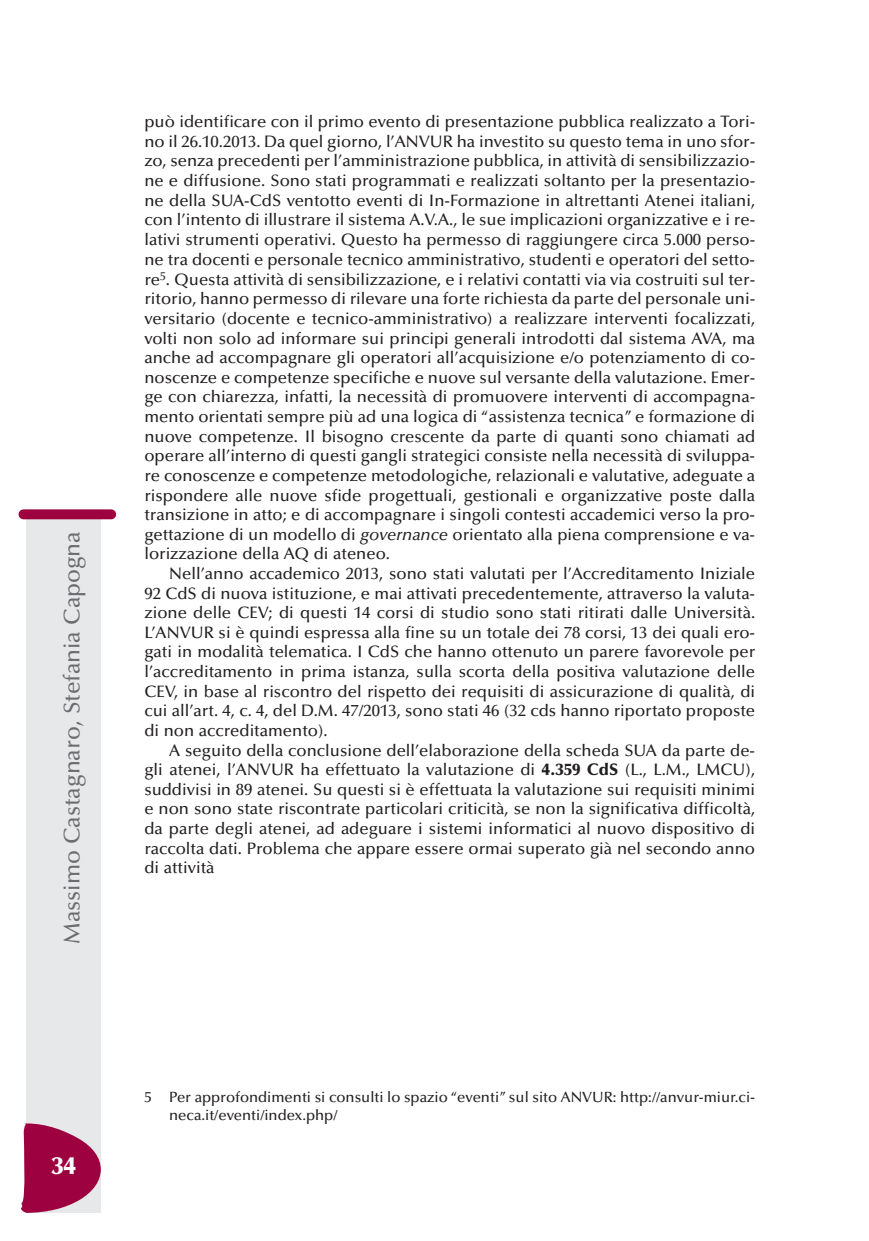
<style>
.page{position:relative;width:869px;height:1241px;background:#fff}
.page>*{position:absolute;margin:0;border:0;box-sizing:border-box;transform-origin:0 0}
.t1{font:900 24.5px "Optima";color:#fff}
.t2{font:500 22.75px "Optima";color:#6c6d70}
.t3{font:500 16.62px "Optima";color:#231f20}
.t4{font:500 14.88px/17.8px "Optima";color:#231f20}
.s1{font-style:italic}
.s2{font-weight:900}
</style>
<div class="page">
<div style="left:27px;top:517px;width:74px;height:695px;background:#e7e8e9"></div>
<div style="left:19px;top:509px;width:97px;height:10px;background:#9d0140;border-radius:5px"></div>
<svg style="left:21px;top:1122px;width:80px;height:90px"></svg>
<p class="t2" style="left:63px;top:943px;width:414px;rotate:-90deg">Massimo Castagnaro, Stefania Capogna</p>
<p class="t3" style="left:144px;top:115px;width:612px">può identificare con il primo evento di presentazione pubblica realizzato a Tori-</p>
<p class="t3" style="left:144px;top:135px;width:612px">no il 26.10.2013. Da quel giorno, l’ANVUR ha investito su questo tema in uno sfor-</p>
<p class="t3" style="left:144px;top:154px;width:612px">zo, senza precedenti per l’amministrazione pubblica, in attività di sensibilizzazio-</p>
<p class="t3" style="left:144px;top:174px;width:612px">ne e diffusione. Sono stati programmati e realizzati soltanto per la presentazio-</p>
<p class="t3" style="left:144px;top:193px;width:612px">ne della SUA-CdS ventotto eventi di In-Formazione in altrettanti Atenei italiani,</p>
<p class="t3" style="left:144px;top:213px;width:612px">con l’intento di illustrare il sistema A.V.A., le sue implicazioni organizzative e i re-</p>
<p class="t3" style="left:144px;top:233px;width:612px">lativi strumenti operativi. Questo ha permesso di raggiungere circa 5.000 perso-</p>
<p class="t3" style="left:144px;top:252px;width:612px">ne tra docenti e personale tecnico amministrativo, studenti e operatori del setto-</p>
<p class="t3" style="left:144px;top:272px;width:612px">re<sup>5</sup>. Questa attività di sensibilizzazione, e i relativi contatti via via costruiti sul ter-</p>
<p class="t3" style="left:144px;top:292px;width:612px">ritorio, hanno permesso di rilevare una forte richiesta da parte del personale uni-</p>
<p class="t3" style="left:144px;top:312px;width:612px">versitario (docente e tecnico-amministrativo) a realizzare interventi focalizzati,</p>
<p class="t3" style="left:144px;top:331px;width:612px">volti non solo ad informare sui principi generali introdotti dal sistema AVA, ma</p>
<p class="t3" style="left:144px;top:351px;width:612px">anche ad accompagnare gli operatori all’acquisizione e/o potenziamento di co-</p>
<p class="t3" style="left:144px;top:370px;width:612px">noscenze e competenze specifiche e nuove sul versante della valutazione. Emer-</p>
<p class="t3" style="left:144px;top:390px;width:612px">ge con chiarezza, infatti, la necessità di promuovere interventi di accompagna-</p>
<p class="t3" style="left:144px;top:410px;width:612px">mento orientati sempre più ad una logica di “assistenza tecnica” e formazione di</p>
<p class="t3" style="left:144px;top:429px;width:612px">nuove competenze. Il bisogno crescente da parte di quanti sono chiamati ad</p>
<p class="t3" style="left:144px;top:449px;width:612px">operare all’interno di questi gangli strategici consiste nella necessità di sviluppa-</p>
<p class="t3" style="left:144px;top:468px;width:612px">re conoscenze e competenze metodologiche, relazionali e valutative, adeguate a</p>
<p class="t3" style="left:144px;top:488px;width:612px">rispondere alle nuove sfide progettuali, gestionali e organizzative poste dalla</p>
<p class="t3" style="left:144px;top:508px;width:612px">transizione in atto; e di accompagnare i singoli contesti accademici verso la pro-</p>
<p class="t3" style="left:144px;top:527px;width:612px">gettazione di un modello di <span class="s1">governance</span> orientato alla piena comprensione e va-</p>
<p class="t3" style="left:144px;top:547px;width:247px">lorizzazione della AQ di ateneo.</p>
<p class="t3" style="left:169px;top:567px;width:587px">Nell’anno accademico 2013, sono stati valutati per l’Accreditamento Iniziale</p>
<p class="t3" style="left:144px;top:586px;width:612px">92 CdS di nuova istituzione, e mai attivati precedentemente, attraverso la valuta-</p>
<p class="t3" style="left:144px;top:606px;width:612px">zione delle CEV; di questi 14 corsi di studio sono stati ritirati dalle Università.</p>
<p class="t3" style="left:144px;top:625px;width:612px">L’ANVUR si è quindi espressa alla fine su un totale dei 78 corsi, 13 dei quali ero-</p>
<p class="t3" style="left:144px;top:645px;width:612px">gati in modalità telematica. I CdS che hanno ottenuto un parere favorevole per</p>
<p class="t3" style="left:144px;top:665px;width:612px">l’accreditamento in prima istanza, sulla scorta della positiva valutazione delle</p>
<p class="t3" style="left:144px;top:684px;width:612px">CEV, in base al riscontro del rispetto dei requisiti di assicurazione di qualità, di</p>
<p class="t3" style="left:144px;top:704px;width:612px">cui all’art. 4, c. 4, del D.M. 47/2013, sono stati 46 (32 cds hanno riportato proposte</p>
<p class="t3" style="left:144px;top:723px;width:185px">di non accreditamento).</p>
<p class="t3" style="left:169px;top:743px;width:587px">A seguito della conclusione dell’elaborazione della scheda SUA da parte de-</p>
<p class="t3" style="left:144px;top:763px;width:612px">gli atenei, l’ANVUR ha effettuato la valutazione di <span class="s2">4.359 CdS</span> (L., L.M., LMCU),</p>
<p class="t3" style="left:144px;top:782px;width:612px">suddivisi in 89 atenei. Su questi si è effettuata la valutazione sui requisiti minimi</p>
<p class="t3" style="left:144px;top:802px;width:612px">e non sono state riscontrate particolari criticità, se non la significativa difficoltà,</p>
<p class="t3" style="left:144px;top:821px;width:612px">da parte degli atenei, ad adeguare i sistemi informatici al nuovo dispositivo di</p>
<p class="t3" style="left:144px;top:841px;width:612px">raccolta dati. Problema che appare essere ormai superato già nel secondo anno</p>
<p class="t3" style="left:144px;top:861px;width:72px">di attività</p>
<p class="t1" style="left:52px;top:1155px;width:26px">34</p>
<p class="t4" style="left:169px;top:1089px;width:587px;text-indent:-25px">5 Per approfondimenti si consulti lo spazio “eventi” sul sito ANVUR: http://anvur-miur.ci&shy;neca.it/eventi/index.php/</p>
</div>
